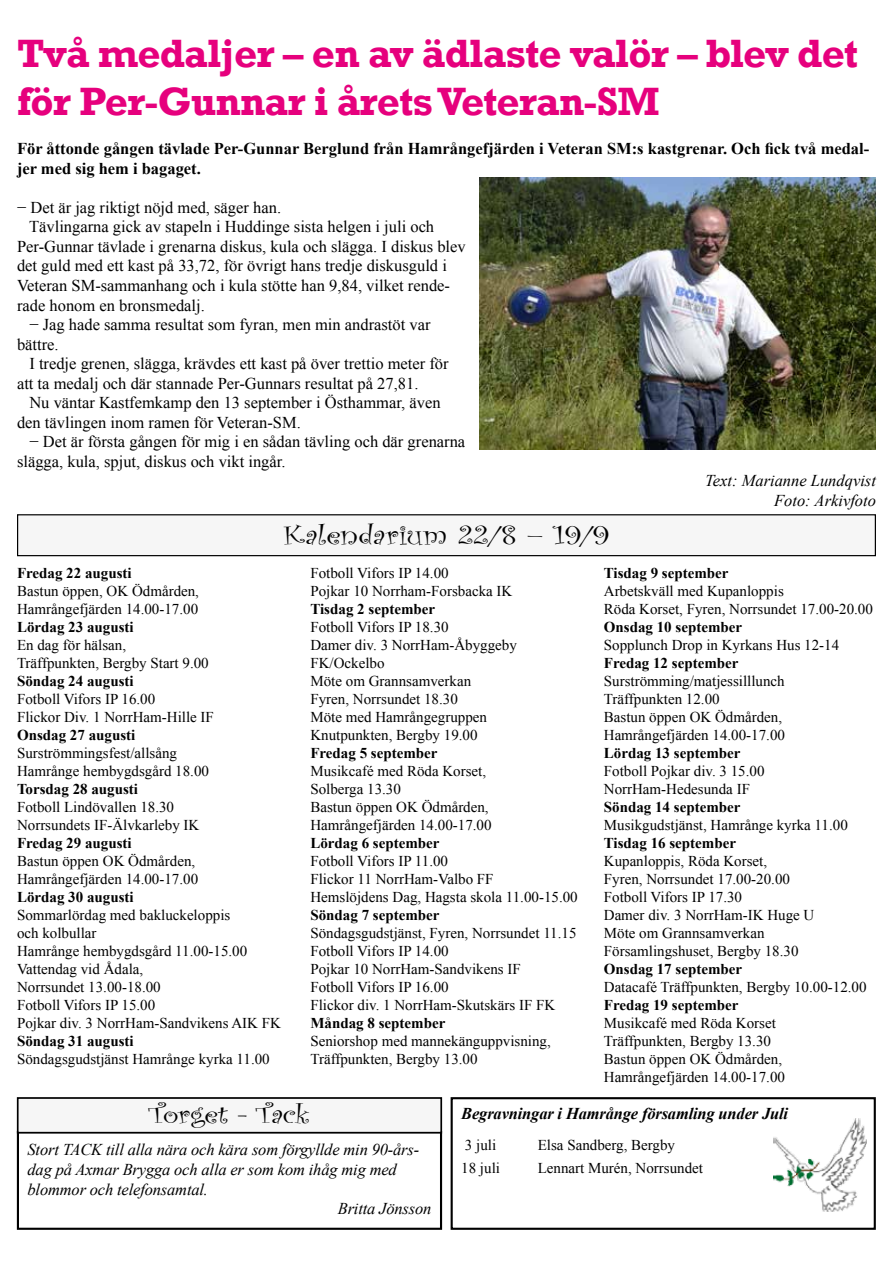
<style>
.page{position:relative;width:893px;height:1263px;background:#fff}
.page>*{position:absolute;margin:0;border:0;box-sizing:border-box;transform-origin:0 0}
.t1{font:700 40.5px/48.6px "Rockwell";letter-spacing:-.02em;color:#e6007d}
.t2{font:27.6px "Curlz";color:#000;scale:1.25 1}
.t3{font:26.4px "Curlz";letter-spacing:-.015em;color:#000;scale:1.25 1}
.t4{font:16.5px "Times New Roman";color:#000}
.t5{font:italic 16.5px/19.5px "Times New Roman";letter-spacing:-.01em;color:#000;text-align:right}
.t6{font:700 16.5px/19.5px "Times New Roman";color:#000}
.t7{font:italic 700 16.5px "Times New Roman";letter-spacing:-.01em;color:#000}
.t8{font:15px/18px "Times New Roman";color:#000}
.t9{font:700 15px "Times New Roman";color:#000}
</style>
<div class="page">
<div style="left:18px;top:515px;width:857px;height:41px;background:#f6f6f6"></div>
<div style="left:17px;top:514px;width:859px;height:42px;border:1px solid #000"></div>
<div style="left:17px;top:1131px;width:425px;height:99px;border:2px solid #000"></div>
<div style="left:18px;top:1098px;width:423px;height:35px;background:#f6f6f6"></div>
<div style="left:17px;top:1097px;width:425px;height:36px;border:2px solid #000"></div>
<div style="left:451px;top:1097px;width:425px;height:133px;border:2px solid #000"></div>
<img style="left:774px;top:1119px;width:92px;height:93px">
<img style="left:479px;top:178px;width:397px;height:272px">
<h1 class="t1" style="left:17px;top:29px;width:843px">Två medaljer – en av ädlaste valör – blev det för Per-Gunnar i årets Veteran-SM</h1>
<p class="t6" style="left:17px;top:139px;width:854px">För åttonde gången tävlade Per-Gunnar Berglund från Hamrångefjärden i Veteran SM:s kastgrenar. Och fick två medal&shy;jer med sig hem i bagaget.</p>
<p class="t4" style="left:17px;top:196px;width:266px">− Det är jag riktigt nöjd med, säger han.</p>
<p class="t4" style="left:29px;top:215px;width:407px">Tävlingarna gick av stapeln i Huddinge sista helgen i juli och</p>
<p class="t4" style="left:17px;top:235px;width:450px">Per-Gunnar tävlade i grenarna diskus, kula och slägga. I diskus blev</p>
<p class="t4" style="left:17px;top:254px;width:431px">det guld med ett kast på 33,72, för övrigt hans tredje diskusguld i</p>
<p class="t4" style="left:17px;top:274px;width:435px">Veteran SM-sammanhang och i kula stötte han 9,84, vilket rende-</p>
<p class="t4" style="left:17px;top:293px;width:189px">rade honom en bronsmedalj.</p>
<p class="t4" style="left:29px;top:313px;width:403px">− Jag hade samma resultat som fyran, men min andrastöt var</p>
<p class="t4" style="left:17px;top:332px;width:43px">bättre.</p>
<p class="t4" style="left:29px;top:352px;width:421px">I tredje grenen, slägga, krävdes ett kast på över trettio meter för</p>
<p class="t4" style="left:17px;top:371px;width:403px">att ta medalj och där stannade Per-Gunnars resultat på 27,81.</p>
<p class="t4" style="left:29px;top:391px;width:413px">Nu väntar Kastfemkamp den 13 september i Östhammar, även</p>
<p class="t4" style="left:17px;top:410px;width:285px">den tävlingen inom ramen för Veteran-SM.</p>
<p class="t4" style="left:29px;top:430px;width:437px">− Det är första gången för mig i en sådan tävling och där grenarna</p>
<p class="t4" style="left:17px;top:449px;width:270px">slägga, kula, spjut, diskus och vikt ingår.</p>
<p class="t5" style="left:705px;top:470px;width:172px">Text: Marianne Lundqvist<br>Foto: Arkivfoto</p>
<h2 class="t2" style="left:283px;top:516px;width:262px">Kalendarium 22/8 – 19/9</h2>
<p class="t9" style="left:17px;top:562px;width:116px">Fredag 22 augusti</p>
<p class="t8" style="left:17px;top:581px;width:184px">Bastun öppen, OK Ödmården,<br>Hamrångefjärden 14.00-17.00</p>
<p class="t9" style="left:17px;top:616px;width:118px">Lördag 23 augusti</p>
<p class="t8" style="left:17px;top:635px;width:193px">En dag för hälsan,<br>Träffpunkten, Bergby Start 9.00</p>
<p class="t9" style="left:17px;top:670px;width:118px">Söndag 24 augusti</p>
<p class="t8" style="left:17px;top:689px;width:198px">Fotboll Vifors IP 16.00<br>Flickor Div. 1 NorrHam-Hille IF</p>
<p class="t9" style="left:17px;top:724px;width:120px">Onsdag 27 augusti</p>
<p class="t8" style="left:17px;top:743px;width:194px">Surströmmingsfest/allsång<br>Hamrånge hembygdsgård 18.00</p>
<p class="t9" style="left:17px;top:778px;width:123px">Torsdag 28 augusti</p>
<p class="t8" style="left:17px;top:797px;width:184px">Fotboll Lindövallen 18.30<br>Norrsundets IF-Älvkarleby IK</p>
<p class="t9" style="left:17px;top:832px;width:116px">Fredag 29 augusti</p>
<p class="t8" style="left:17px;top:851px;width:183px">Bastun öppen OK Ödmården,<br>Hamrångefjärden 14.00-17.00</p>
<p class="t9" style="left:17px;top:886px;width:118px">Lördag 30 augusti</p>
<p class="t8" style="left:17px;top:905px;width:265px">Sommarlördag med bakluckeloppis<br>och kolbullar<br>Hamrånge hembygdsgård 11.00-15.00<br>Vattendag vid Ådala,<br>Norrsundet 13.00-18.00<br>Fotboll Vifors IP 15.00<br>Pojkar div. 3 NorrHam-Sandvikens AIK FK</p>
<p class="t9" style="left:17px;top:1030px;width:118px">Söndag 31 augusti</p>
<p class="t8" style="left:17px;top:1049px;width:254px">Söndagsgudstjänst Hamrånge kyrka 11.00</p>
<p class="t8" style="left:310px;top:564px;width:204px">Fotboll Vifors IP 14.00<br>Pojkar 10 Norrham-Forsbacka IK</p>
<p class="t9" style="left:310px;top:598px;width:126px">Tisdag 2 september</p>
<p class="t8" style="left:310px;top:618px;width:208px">Fotboll Vifors IP 18.30<br>Damer div. 3 NorrHam-Åbyggeby<br>FK/Ockelbo<br>Möte om Grannsamverkan<br>Fyren, Norrsundet 18.30<br>Möte med Hamrångegruppen<br>Knutpunkten, Bergby 19.00</p>
<p class="t9" style="left:310px;top:742px;width:129px">Fredag 5 september</p>
<p class="t8" style="left:310px;top:762px;width:183px">Musikcafé med Röda Korset,<br>Solberga 13.30<br>Bastun öppen OK Ödmården,<br>Hamrångefjärden 14.00-17.00</p>
<p class="t9" style="left:310px;top:832px;width:131px">Lördag 6 september</p>
<p class="t8" style="left:310px;top:852px;width:269px">Fotboll Vifors IP 11.00<br>Flickor 11 NorrHam-Valbo FF<br>Hemslöjdens Dag, Hagsta skola 11.00-15.00</p>
<p class="t9" style="left:310px;top:904px;width:131px">Söndag 7 september</p>
<p class="t8" style="left:310px;top:924px;width:268px">Söndagsgudstjänst, Fyren, Norrsundet 11.15<br>Fotboll Vifors IP 14.00<br>Pojkar 10 NorrHam-Sandvikens IF<br>Fotboll Vifors IP 16.00<br>Flickor div. 1 NorrHam-Skutskärs IF FK</p>
<p class="t9" style="left:310px;top:1012px;width:136px">Måndag 8 september</p>
<p class="t8" style="left:310px;top:1032px;width:242px">Seniorshop med mannekänguppvisning,<br>Träffpunkten, Bergby 13.00</p>
<p class="t9" style="left:604px;top:562px;width:126px">Tisdag 9 september</p>
<p class="t8" style="left:604px;top:581px;width:271px">Arbetskväll med Kupanloppis<br>Röda Korset, Fyren, Norrsundet 17.00-20.00</p>
<p class="t9" style="left:604px;top:616px;width:140px">Onsdag 10 september</p>
<p class="t8" style="left:604px;top:635px;width:237px">Sopplunch Drop in Kyrkans Hus 12-14</p>
<p class="t9" style="left:604px;top:652px;width:136px">Fredag 12 september</p>
<p class="t8" style="left:604px;top:671px;width:183px">Surströmming/matjessilllunch<br>Träffpunkten 12.00<br>Bastun öppen OK Ödmården,<br>Hamrångefjärden 14.00-17.00</p>
<p class="t9" style="left:604px;top:742px;width:138px">Lördag 13 september</p>
<p class="t8" style="left:604px;top:761px;width:162px">Fotboll Pojkar div. 3 15.00<br>NorrHam-Hedesunda IF</p>
<p class="t9" style="left:604px;top:796px;width:138px">Söndag 14 september</p>
<p class="t8" style="left:604px;top:815px;width:245px">Musikgudstjänst, Hamrånge kyrka 11.00</p>
<p class="t9" style="left:604px;top:832px;width:134px">Tisdag 16 september</p>
<p class="t8" style="left:604px;top:851px;width:212px">Kupanloppis, Röda Korset,<br>Fyren, Norrsundet 17.00-20.00<br>Fotboll Vifors IP 17.30<br>Damer div. 3 NorrHam-IK Huge U<br>Möte om Grannsamverkan<br>Församlingshuset, Bergby 18.30</p>
<p class="t9" style="left:604px;top:958px;width:140px">Onsdag 17 september</p>
<p class="t8" style="left:604px;top:977px;width:264px">Datacafé Träffpunkten, Bergby 10.00-12.00</p>
<p class="t9" style="left:604px;top:994px;width:136px">Fredag 19 september</p>
<p class="t8" style="left:604px;top:1013px;width:183px">Musikcafé med Röda Korset<br>Träffpunkten, Bergby 13.30<br>Bastun öppen OK Ödmården,<br>Hamrångefjärden 14.00-17.00</p>
<h3 class="t3" style="left:149px;top:1096px;width:130px">Torget - Tack</h3>
<p class="t7" style="left:461px;top:1102px;width:328px">Begravningar i Hamrånge församling under Juli</p>
<p class="t8" style="left:465px;top:1136px;width:33px">3 juli</p>
<p class="t8" style="left:538px;top:1136px;width:139px">Elsa Sandberg, Bergby</p>
<p class="t8" style="left:461px;top:1158px;width:40px">18 juli</p>
<p class="t8" style="left:538px;top:1158px;width:167px">Lennart Murén, Norrsundet</p>
<p class="t5" style="left:28px;top:1139px;width:393px">Stort TACK till alla nära och kära som förgyllde min 90-års-</p>
<p class="t5" style="left:28px;top:1159px;width:371px">dag på Axmar Brygga och alla er som kom ihåg mig med</p>
<p class="t5" style="left:28px;top:1179px;width:182px">blommor och telefonsamtal.</p>
<p class="t5" style="left:338px;top:1199px;width:95px">Britta Jönsson</p>
</div>
